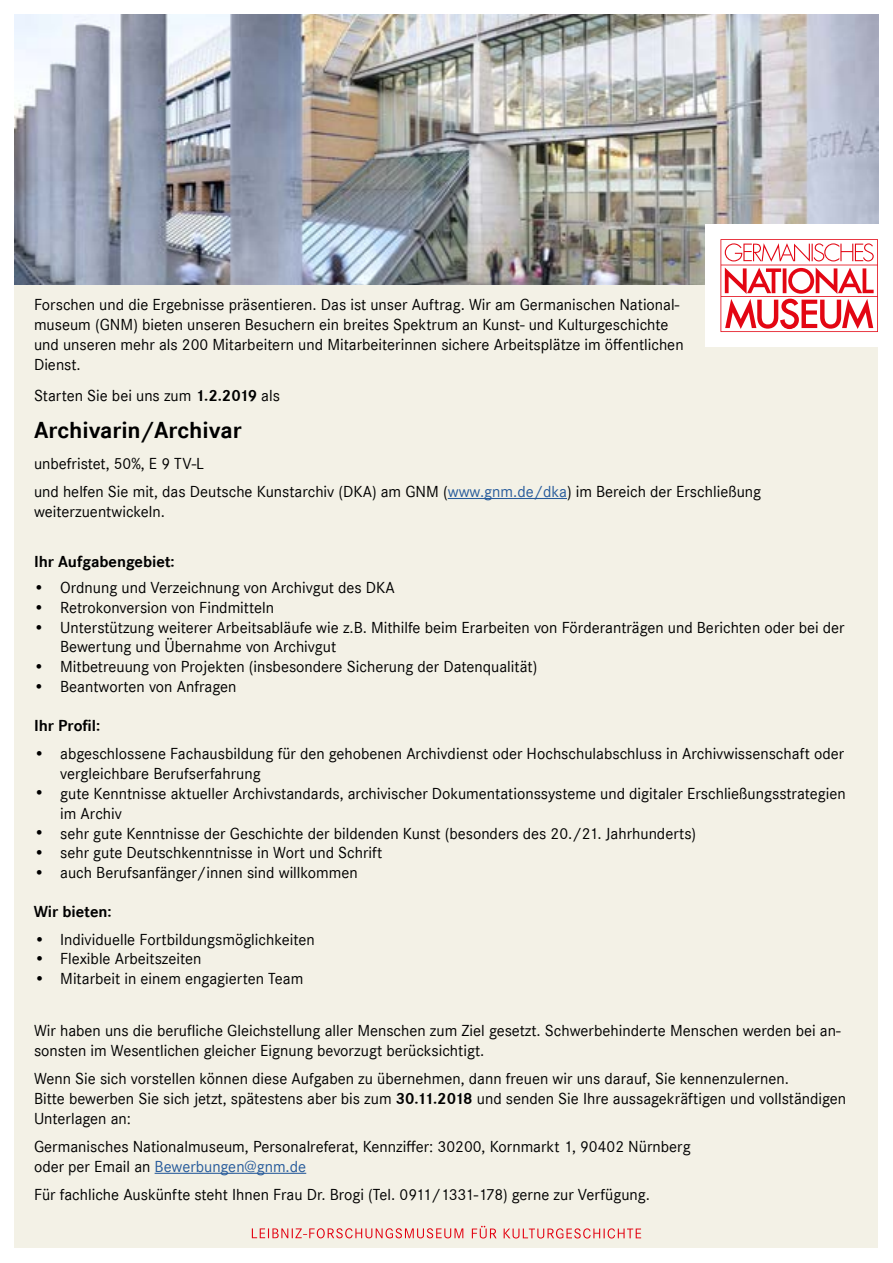
<style>
.page{position:relative;width:893px;height:1263px;background:#fff}
.page>*{position:absolute;margin:0;border:0;box-sizing:border-box;transform-origin:0 0}
.t1{font:700 24px "Corporate S";color:#000}
.t2{font:16.5px/19.8px "Corporate S";color:#000}
.t3{font:700 16.5px "Corporate S";color:#000}
.s1{font-weight:700}
.s2{color:#275b9b}
</style>
<div class="page">
<img style="left:15px;top:15px;width:863px;height:271px">
<div style="left:15px;top:286px;width:863px;height:962px;background:#f3f1e6"></div>
<svg style="left:472px;top:1226px;width:169px;height:12px"></svg>
<svg style="left:252px;top:1228px;width:211px;height:10px"></svg>
<div style="left:706px;top:224px;width:187px;height:123px;background:#fff"></div>
<svg style="left:720px;top:239px;width:158px;height:93px"></svg>
<hr style="left:155px;top:1173px;width:151px;height:1px;background:#275b9b">
<hr style="left:448px;top:498px;width:119px;height:1px;background:#275b9b">
<p class="t2" style="left:34px;top:295px;width:651px">Forschen und die Ergebnisse präsentieren. Das ist unser Auftrag. Wir am Germanischen National&shy;museum (GNM) bieten unseren Besuchern ein breites Spektrum an Kunst- und Kulturgeschichte und unseren mehr als 200 Mitarbeitern und Mitarbeiterinnen sichere Arbeitsplätze im öffentlichen Dienst.</p>
<p class="t2" style="left:34px;top:385px;width:248px">Starten Sie bei uns zum <span class="s1">1.2.2019</span> als</p>
<h1 class="t1" style="left:34px;top:416px;width:209px">Archivarin/Archivar</h1>
<p class="t2" style="left:34px;top:449px;width:729px;line-height:28.3px">unbefristet, 50%, E 9 TV-L<br>und helfen Sie mit, das Deutsche Kunstarchiv (DKA) am GNM (<span class="s2">www.gnm.de/dka</span>) im Bereich der Erschließung</p>
<p class="t2" style="left:34px;top:501px;width:133px">weiterzuentwickeln.</p>
<p class="t3" style="left:34px;top:552px;width:142px">Ihr Aufgabengebiet:</p>
<p class="t2" style="left:34px;top:578px;width:13px;text-align:justify">• • •</p>
<p class="t2" style="left:34px;top:657px;width:13px">• •</p>
<p class="t2" style="left:60px;top:578px;width:786px">Ordnung und Verzeichnung von Archivgut des DKA<br>Retrokonversion von Findmitteln<br>Unterstützung weiterer Arbeitsabläufe wie z.B. Mithilfe beim Erarbeiten von Förderanträgen und Berichten oder bei der Bewertung und Übernahme von Archivgut<br>Mitbetreuung von Projekten (insbesondere Sicherung der Datenqualität)<br>Beantworten von Anfragen</p>
<p class="t3" style="left:34px;top:716px;width:68px">Ihr Profil:</p>
<p class="t2" style="left:34px;top:744px;width:13px">•</p>
<p class="t2" style="left:34px;top:783px;width:13px">•</p>
<p class="t2" style="left:34px;top:823px;width:13px;text-align:justify">• • •</p>
<p class="t2" style="left:60px;top:744px;width:787px">abgeschlossene Fachausbildung für den gehobenen Archivdienst oder Hochschulabschluss in Archivwissenschaft oder vergleichbare Berufserfahrung<br>gute Kenntnisse aktueller Archivstandards, archivischer Dokumentationssysteme und digitaler Erschließungsstrategien im Archiv<br>sehr gute Kenntnisse der Geschichte der bildenden Kunst (besonders des 20./21. Jahrhunderts)<br>sehr gute Deutschkenntnisse in Wort und Schrift<br>auch Berufsanfänger/innen sind willkommen</p>
<p class="t3" style="left:34px;top:902px;width:80px">Wir bieten:</p>
<p class="t2" style="left:34px;top:929px;width:13px;text-align:justify">• • •</p>
<p class="t2" style="left:60px;top:929px;width:256px">Individuelle Fortbildungsmöglichkeiten<br>Flexible Arbeitszeiten<br>Mitarbeit in einem engagierten Team</p>
<p class="t2" style="left:34px;top:1020px;width:808px">Wir haben uns die berufliche Gleichstellung aller Menschen zum Ziel gesetzt. Schwerbehinderte Menschen werden bei an&shy;sonsten im Wesentlichen gleicher Eignung bevorzugt berücksichtigt.</p>
<p class="t2" style="left:34px;top:1069px;width:814px">Wenn Sie sich vorstellen können diese Aufgaben zu übernehmen, dann freuen wir uns darauf, Sie kennenzulernen.<br>Bitte bewerben Sie sich jetzt, spätestens aber bis zum <span class="s1">30.11.2018</span> und senden Sie Ihre aussagekräftigen und vollständigen<br>Unterlagen an:</p>
<p class="t2" style="left:34px;top:1136px;width:658px">Germanisches Nationalmuseum, Personalreferat, Kennziffer: 30200, Kornmarkt 1, 90402 Nürnberg oder per Email an <span class="s2">Bewerbungen@gnm.de</span></p>
<p class="t2" style="left:34px;top:1185px;width:617px">Für fachliche Auskünfte steht Ihnen Frau Dr. Brogi (Tel. 0911/1331-178) gerne zur Verfügung.</p>
</div>
